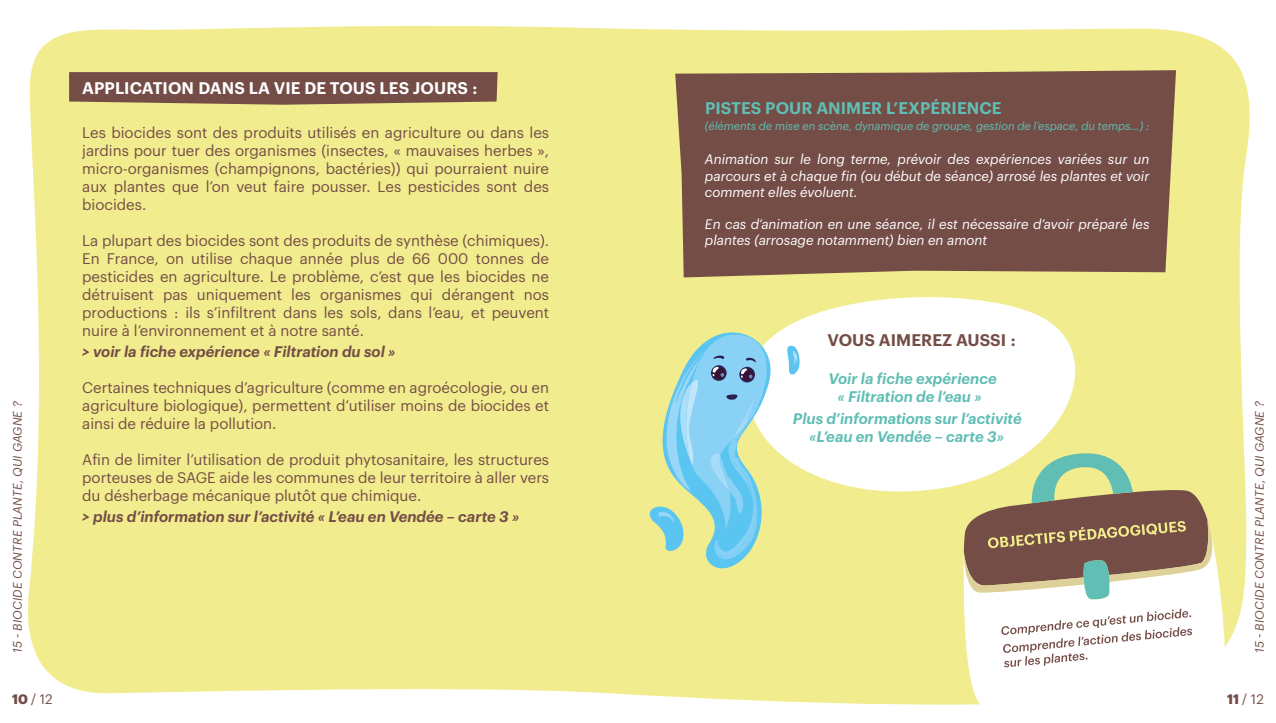
<style>
.page{position:relative;width:1276px;height:723px;background:#fff}
.page>*{position:absolute;margin:0;border:0;box-sizing:border-box;transform-origin:0 0}
.t1{font:600 16.5px "Graphik";letter-spacing:.005em;color:#fff}
.t2{font:600 16.5px "Graphik";letter-spacing:.005em;color:#60beb4}
.t3{font:600 16.5px "Graphik";letter-spacing:.005em;color:#744d47}
.t4{font:15px/18px "Graphik";color:#744d47;text-align:justify}
.t5{font:italic 600 15px/18px "Graphik";color:#60beb4;text-align:center}
.t6{font:italic 600 15px "Graphik";color:#744d47}
.t7{font:italic 13.5px/16.2px "Graphik";color:#fff;text-align:justify}
.t8{font:13.5px "Graphik";color:#744d47}
.t9{font:italic 12px "Graphik";letter-spacing:.005em;color:#744d47}
.t10{font:italic 11.25px "Graphik";color:#60beb4}
.s1{font-weight:700}
</style>
<div class="page">
<div style="left:28px;top:26px;width:1222px;height:679px;background:#f1ec8d"></div>
<div style="left:675px;top:70px;width:501px;height:207px;background:#744d47"></div>
<svg style="left:963px;top:531px;width:267px;height:174px"></svg>
<svg style="left:69px;top:72px;width:428px;height:33px;background:#7b564b"></svg>
<svg style="left:964px;top:448px;width:250px;height:152px;background:#a59177"></svg>
<svg style="left:1001px;top:609px;width:191px;height:58px"></svg>
<svg style="left:728px;top:283px;width:389px;height:221px"></svg>
<svg style="left:647px;top:305px;width:135px;height:278px;background:#eeec99"></svg>
<svg style="left:784px;top:346px;width:16px;height:29px"></svg>
<svg style="left:645px;top:334px;width:131px;height:226px;background:#aed9ca"></svg>
<p class="t1" style="left:82px;top:75px;width:396px">APPLICATION DANS LA VIE DE TOUS LES JOURS :</p>
<p class="t4" style="left:82px;top:122px;width:468px">Les biocides sont des produits utilisés en agriculture ou dans les jardins pour tuer des organismes (insectes, « mauvaises herbes », micro-organismes (champignons, bactéries)) qui pourraient nuire aux plantes que l’on veut faire pousser. Les pesticides sont des biocides.</p>
<p class="t4" style="left:82px;top:230px;width:468px">La plupart des biocides sont des produits de synthèse (chimiques).<br>En France, on utilise chaque année plus de 66 000 tonnes de pesticides en agriculture. Le problème, c’est que les biocides ne détruisent pas uniquement les organismes qui dérangent nos productions : ils s’infiltrent dans les sols, dans l’eau, et peuvent nuire à l’environnement et à notre santé.</p>
<p class="t6" style="left:82px;top:340px;width:315px">&gt; voir la fiche expérience « Filtration du sol »</p>
<p class="t4" style="left:82px;top:377px;width:468px">Certaines techniques d’agriculture (comme en agroécologie, ou en agriculture biologique), permettent d’utiliser moins de biocides et ainsi de réduire la pollution.</p>
<p class="t4" style="left:82px;top:449px;width:468px">Afin de limiter l’utilisation de produit phytosanitaire, les structures porteuses de SAGE aide les communes de leur territoire à aller vers du désherbage mécanique plutôt que chimique.</p>
<p class="t6" style="left:82px;top:505px;width:439px">&gt; plus d’information sur l’activité « L’eau en Vendée – carte 3 »</p>
<p class="t2" style="left:705px;top:95px;width:298px">PISTES POUR ANIMER L’EXPÉRIENCE</p>
<p class="t10" style="left:705px;top:118px;width:446px">(éléments de mise en scène, dynamique de groupe, gestion de l’espace, du temps…) :</p>
<p class="t7" style="left:705px;top:150px;width:446px">Animation sur le long terme, prévoir des expériences variées sur un parcours et à chaque fin (ou début de séance) arrosé les plantes et voir comment elles évoluent.</p>
<p class="t7" style="left:705px;top:215px;width:446px">En cas d’animation en une séance, il est nécessaire d’avoir préparé les plantes (arrosage notamment) bien en amont</p>
<p class="t3" style="left:827px;top:327px;width:189px">VOUS AIMEREZ AUSSI :</p>
<p class="t5" style="left:828px;top:368px;width:170px">Voir la fiche expérience « Filtration de l’eau »</p>
<p class="t5" style="left:793px;top:408px;width:230px">Plus d’informations sur l’activité «L’eau en Vendée – carte 3»</p>
<p class="t9" style="left:9px;top:653px;width:253px;rotate:-90deg">15 - BIOCIDE CONTRE PLANTE, QUI GAGNE ?</p>
<p class="t9" style="left:1250px;top:653px;width:253px;rotate:-90deg">15 - BIOCIDE CONTRE PLANTE, QUI GAGNE ?</p>
<p class="t8" style="left:12px;top:689px;width:42px"><span class="s1">10</span> / 12</p>
<p class="t8" style="left:1227px;top:689px;width:38px"><span class="s1">11</span> / 12</p>
</div>
